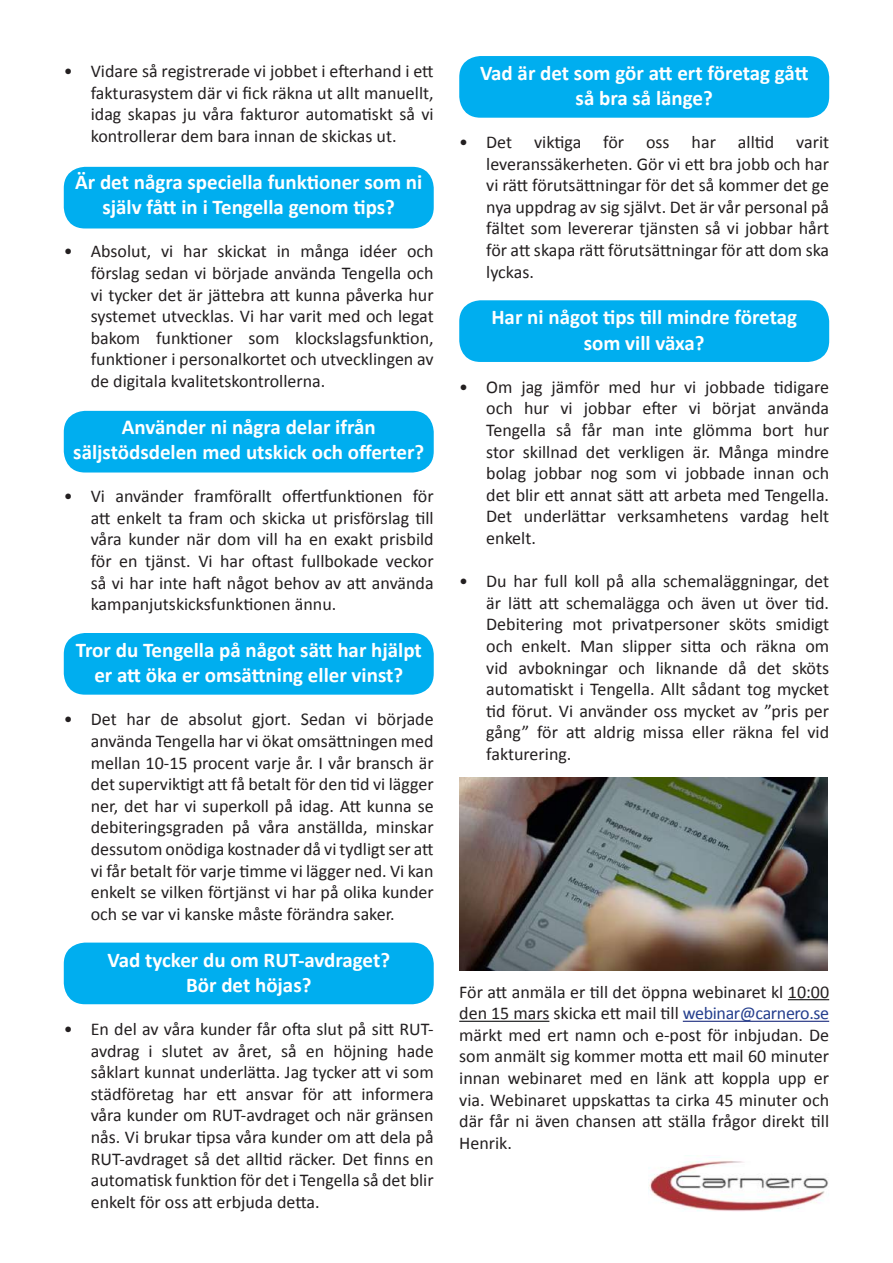
<style>
.page{position:relative;width:893px;height:1263px;background:#fff}
.page>*{position:absolute;margin:0;border:0;box-sizing:border-box;transform-origin:0 0}
.t1{font:700 21px/25.2px "Calibri";color:#fff;text-align:center}
.t2{font:21px "Calibri Bold 2";color:#fff}
.t3{font:18px/21.6px "Calibri";color:#231f20;text-align:justify}
.s1{font-family:"Calibri 2"}
.s2{color:#253f8e}
</style>
<div class="page">
<div style="left:64px;top:167px;width:370px;height:61px;background:#00aeef;border-radius:21px"></div>
<div style="left:64px;top:411px;width:370px;height:61px;background:#00aeef;border-radius:21px"></div>
<div style="left:64px;top:633px;width:370px;height:62px;background:#00aeef;border-radius:21px"></div>
<div style="left:64px;top:942px;width:370px;height:62px;background:#00aeef;border-radius:21px"></div>
<div style="left:459px;top:300px;width:370px;height:62px;background:#00aeef;border-radius:21px"></div>
<div style="left:459px;top:56px;width:370px;height:62px;background:#00aeef;border-radius:21px"></div>
<hr style="left:788px;top:999px;width:41px;height:1px;background:#1d1e1f">
<hr style="left:459px;top:1021px;width:90px;height:1px;background:#1d1e1f">
<hr style="left:683px;top:1021px;width:146px;height:1px;background:#273684">
<img style="left:648px;top:1155px;width:180px;height:57px">
<img style="left:459px;top:778px;width:369px;height:192px">
<p class="t3" style="left:91px;top:60px;width:344px;text-indent:-27px"><span class="s1">•</span> Vidare så registrerade vi jobbet i efterhand i ett fakturasystem där vi fick räkna ut allt manuellt, idag skapas ju våra fakturor automatiskt så vi kontrollerar dem bara innan de skickas ut.</p>
<p class="t1" style="left:75px;top:168px;width:349px">Är det några speciella funktioner som ni själv fått in i Tengella genom tips?</p>
<p class="t3" style="left:91px;top:240px;width:344px;text-indent:-27px"><span class="s1">•</span> Absolut, vi har skickat in många idéer och förslag sedan vi började använda Tengella och vi tycker det är jättebra att kunna påverka hur systemet utvecklas. Vi har varit med och legat bakom funktioner som klockslagsfunktion, funktioner i personalkortet och utvecklingen av de digitala kvalitetskontrollerna.</p>
<p class="t2" style="left:122px;top:414px;width:255px">Använder ni några delar ifrån</p>
<p class="t1" style="left:73px;top:438px;width:352px">säljstödsdelen med utskick och offerter?</p>
<p class="t3" style="left:91px;top:484px;width:344px;text-indent:-27px"><span class="s1">•</span> Vi använder framförallt offertfunktionen för att enkelt ta fram och skicka ut prisförslag till våra kunder när dom vill ha en exakt prisbild för en tjänst. Vi har oftast fullbokade veckor så vi har inte haft något behov av att använda kampanjutskicksfunktionen ännu.</p>
<p class="t1" style="left:76px;top:636px;width:348px">Tror du Tengella på något sätt har hjälpt er att öka er omsättning eller vinst?</p>
<p class="t3" style="left:91px;top:708px;width:344px;text-indent:-27px"><span class="s1">•</span> Det har de absolut gjort. Sedan vi började använda Tengella har vi ökat omsättningen med mellan 10-15 procent varje år. I vår bransch är det superviktigt att få betalt för den tid vi lägger ner, det har vi superkoll på idag. Att kunna se debiteringsgraden på våra anställda, minskar dessutom onödiga kostnader då vi tydligt ser att vi får betalt för varje timme vi lägger ned. Vi kan enkelt se vilken förtjänst vi har på olika kunder och se var vi kanske måste förändra saker.</p>
<p class="t1" style="left:107px;top:946px;width:284px">Vad tycker du om RUT-avdraget?<br>Bör det höjas?</p>
<p class="t3" style="left:91px;top:1017px;width:344px;text-indent:-27px"><span class="s1">•</span> En del av våra kunder får ofta slut på sitt RUT&shy;avdrag i slutet av året, så en höjning hade såklart kunnat underlätta. Jag tycker att vi som städföretag har ett ansvar för att informera våra kunder om RUT-avdraget och när gränsen nås. Vi brukar tipsa våra kunder om att dela på RUT-avdraget så det alltid räcker. Det finns en automatisk funktion för det i Tengella så det blir enkelt för oss att erbjuda detta.</p>
<p class="t1" style="left:480px;top:59px;width:330px">Vad är det som gör att ert företag gått så bra så länge?</p>
<p class="t3" style="left:486px;top:130px;width:344px;text-indent:-27px"><span class="s1">•</span> Det viktiga för oss har alltid varit leveranssäkerheten. Gör vi ett bra jobb och har vi rätt förutsättningar för det så kommer det ge nya uppdrag av sig självt. Det är vår personal på fältet som levererar tjänsten så vi jobbar hårt för att skapa rätt förutsättningar för att dom ska lyckas.</p>
<p class="t1" style="left:491px;top:304px;width:307px">Har ni något tips till mindre företag som vill växa?</p>
<p class="t3" style="left:486px;top:375px;width:344px;text-indent:-27px"><span class="s1">•</span> Om jag jämför med hur vi jobbade tidigare och hur vi jobbar efter vi börjat använda Tengella så får man inte glömma bort hur stor skillnad det verkligen är. Många mindre bolag jobbar nog som vi jobbade innan och det blir ett annat sätt att arbeta med Tengella.<br>Det underlättar verksamhetens vardag helt enkelt.</p>
<p class="t3" style="left:486px;top:570px;width:344px;text-indent:-27px"><span class="s1">•</span> Du har full koll på alla schemaläggningar, det är lätt att schemalägga och även ut över tid.<br>Debitering mot privatpersoner sköts smidigt och enkelt. Man slipper sitta och räkna om vid avbokningar och liknande då det sköts automatiskt i Tengella. Allt sådant tog mycket tid förut. Vi använder oss mycket av ”pris per gång” för att aldrig missa eller räkna fel vid fakturering.</p>
<p class="t3" style="left:459px;top:980px;width:371px">För att anmäla er till det öppna webinaret kl 10:00 den 15 mars skicka ett mail till <span class="s2">webinar@carnero.se </span>märkt med ert namn och e-post för inbjudan. De som anmält sig kommer motta ett mail 60 minuter innan webinaret med en länk att koppla upp er via. Webinaret uppskattas ta cirka 45 minuter och där får ni även chansen att ställa frågor direkt till Henrik.</p>
</div>
